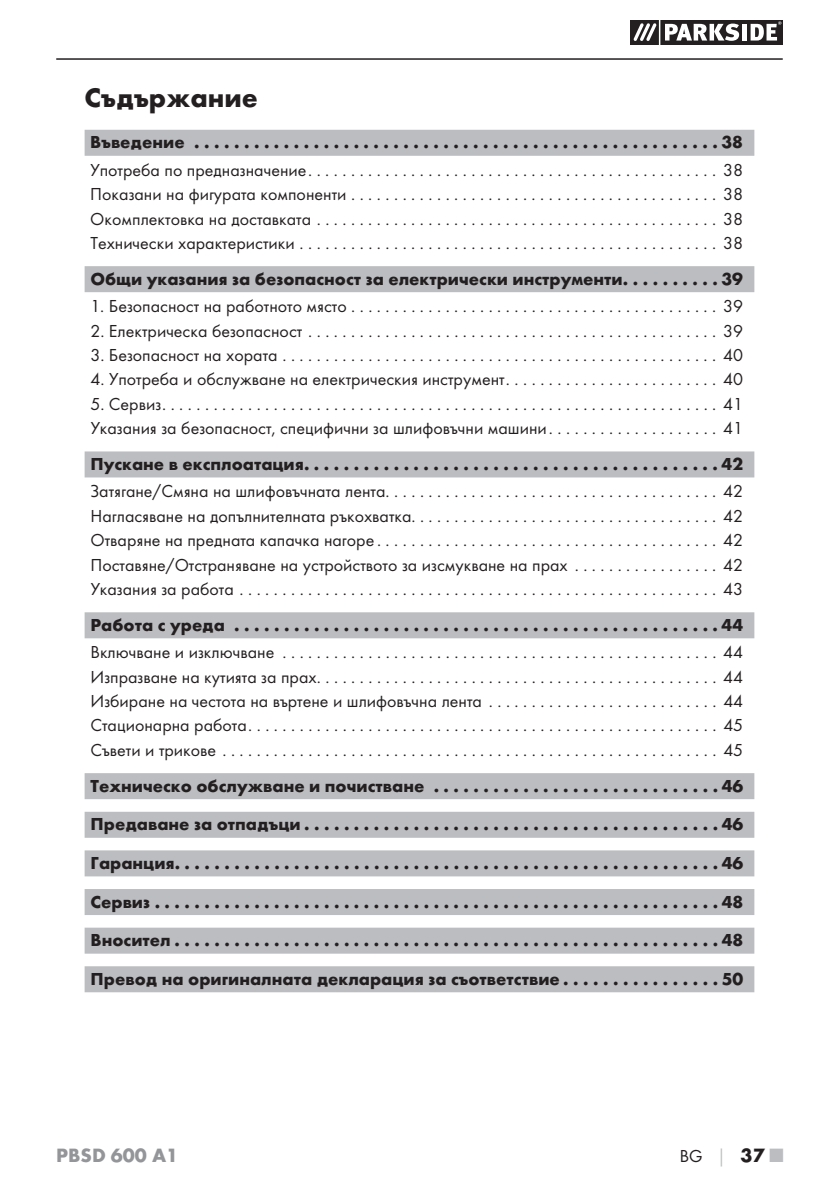
<style>
.page{position:relative;width:839px;height:1190px;background:#fff}
.page>*{position:absolute;margin:0;border:0;box-sizing:border-box;transform-origin:0 0}
.t1{font:700 28px "Futura";color:#231f20}
.t2{font:700 20px "Futura";color:#939598}
.t3{font:18px/24.4px "Futura Boo";color:#231f20;text-align:justify}
.t4{font:700 18px/38.6px "Futura";color:#231f20;text-align:justify}
.s1{font-family:"Futura";font-weight:700;color:#bbbdc0}
.s2{font-family:"Futura";font-weight:700;font-size:20px}
.s3{font-family:"Futura";font-weight:700;font-size:20px;color:#bbbdc0}
</style>
<div class="page">
<hr style="left:56px;top:58px;width:726px;height:2px;background:#231f20">
<svg style="left:630px;top:20px;width:152px;height:25px"></svg>
<hr style="left:658px;top:20px;width:2px;height:25px;background:#fff">
<div style="left:85px;top:130px;width:668px;height:26px;background:#bbbdc0"></div>
<div style="left:85px;top:266px;width:668px;height:26px;background:#bbbdc0"></div>
<div style="left:85px;top:451px;width:668px;height:26px;background:#bbbdc0"></div>
<div style="left:85px;top:612px;width:668px;height:26px;background:#bbbdc0"></div>
<div style="left:85px;top:773px;width:668px;height:26px;background:#bbbdc0"></div>
<div style="left:85px;top:811px;width:668px;height:26px;background:#bbbdc0"></div>
<div style="left:85px;top:850px;width:668px;height:26px;background:#bbbdc0"></div>
<div style="left:85px;top:889px;width:668px;height:26px;background:#bbbdc0"></div>
<div style="left:85px;top:927px;width:668px;height:26px;background:#bbbdc0"></div>
<div style="left:85px;top:966px;width:668px;height:26px;background:#bbbdc0"></div>
<h1 class="t1" style="left:85px;top:86px;width:174px">Съдържание</h1>
<p class="t4" style="left:90px;top:125px;width:653px">Въведение .....................................................38</p>
<p class="t3" style="left:90px;top:158px;width:654px">Употреба по предназначение ................................................ 38<br>Показани на фигурата компоненти ........................................... 38<br>Окомплектовка на доставката ............................................... 38<br>Технически характеристики ................................................. 38</p>
<p class="t4" style="left:90px;top:261px;width:653px">Общи указания за безопасност за електрически инструменти . . . . . . . . . . 39</p>
<p class="t3" style="left:90px;top:295px;width:653px">1. Безопасност на работното място ........................................... 39</p>
<p class="t3" style="left:90px;top:319px;width:653px">2. Електрическа безопасност ................................................ 39</p>
<p class="t3" style="left:90px;top:344px;width:653px">3. Безопасност на хората ................................................... 40</p>
<p class="t3" style="left:90px;top:368px;width:653px">4. Употреба и обслужване на електрическия инструмент . . . . . . . . . . . . . . . . . . . . . . . . . 40</p>
<p class="t3" style="left:90px;top:392px;width:653px">5. Сервиз ................................................................. 41<br>Указания за безопасност, специфични за шлифовъчни машини . . . . . . . . . . . . . . . . . . . . 41</p>
<p class="t4" style="left:90px;top:446px;width:653px">Пускане в експлоатация ..........................................42</p>
<p class="t3" style="left:90px;top:480px;width:653px">Затягане/Смяна на шлифовъчната лента ....................................... 42<br>Нагласяване на допълнителната ръкохватка. . . . . . . . . . . . . . . . . . . . . . . . . . . . . . . . . . . . 42<br>Отваряне на предната капачка нагоре ........................................ 42<br>Поставяне/Отстраняване на устройството за изсмукване на прах . . . . . . . . . . . . . . . . . 42<br>Указания за работа ........................................................ 43</p>
<p class="t4" style="left:90px;top:607px;width:653px">Работа с уреда .................................................44</p>
<p class="t3" style="left:90px;top:641px;width:654px">Включване и изключване ................................................... 44<br>Изпразване на кутията за прах ............................................... 44<br>Избиране на честота на въртене и шлифовъчна лента . . . . . . . . . . . . . . . . . . . . . . . . . . . 44<br>Стационарна работа ....................................................... 45<br>Съвети и трикове .......................................................... 45</p>
<p class="t4" style="left:90px;top:768px;width:654px">Техническо обслужване и почистване .............................46<br>Предаване за отпадъци ..........................................46<br>Гаранция. . . . . . . . . . . . . . . . . . . . . . . . . . . . . . . . . . . . . . . . . . . . . . . . . . . . . . . 46<br>Сервиз .........................................................48<br>Вносител .......................................................48<br>Превод на оригиналната декларация за съответствие . . . . . . . . . . . . . . . . 50</p>
<p class="t2" style="left:56px;top:1147px;width:123px">PBSD 600 A1</p>
<p class="t3" style="left:679px;top:1144px;width:104px">BG <span class="s1">│</span> <span class="s2">37</span> <span class="s3">■</span></p>
</div>
